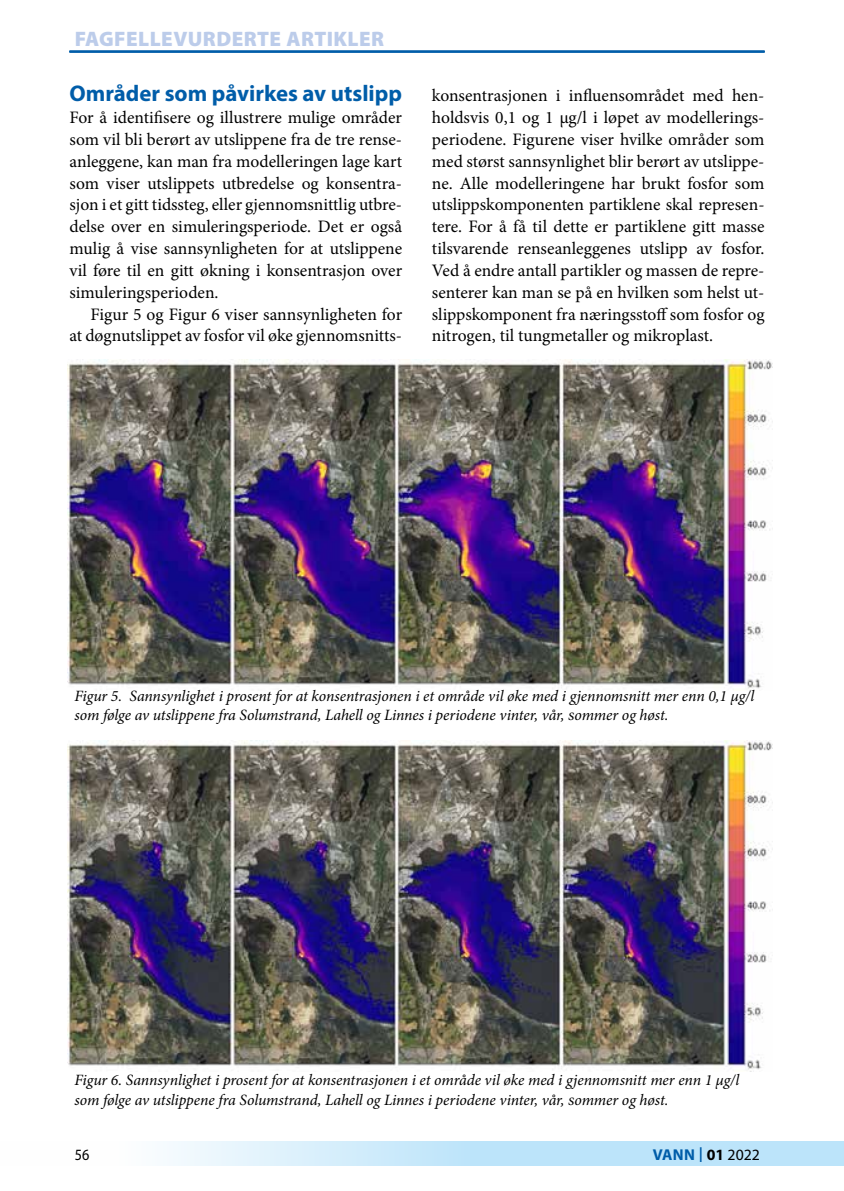
<style>
.page{position:relative;width:844px;height:1191px;background:#fff}
.page>*{position:absolute;margin:0;border:0;box-sizing:border-box;transform-origin:0 0}
.t1{font:700 22.75px "Myriad Pro";color:#005da9}
.t2{font:900 21px "Myriad Pro";letter-spacing:.02em;color:#bcccea}
.t3{font:17.5px/21.9px "Minion Pro";color:#000;text-align:justify}
.t4{font:italic 15.75px/19.2px "Minion Pro";letter-spacing:-.005em;color:#000}
.t5{font:700 15.75px "Myriad Pro";letter-spacing:.01em;color:#005da9}
.t6{font:15.75px "Myriad Pro";color:#000;scale:.9 1}
.s1{font-weight:400;font-size:21.88px}
.s2{color:#000}
.s3{font-weight:400;color:#000}
</style>
<div class="page">
<svg style="left:169px;top:1141px;width:674px;height:25px;background:#c8e8fa"></svg>
<hr style="left:69px;top:51px;width:695px;height:1px;background:#005da9">
<img style="left:68px;top:360px;width:704px;height:329px">
<img style="left:68px;top:740px;width:704px;height:330px">
<p class="t2" style="left:75px;top:24px;width:311px">FAGFELLEVURDERTE ARTIKLER</p>
<h1 class="t1" style="left:69px;top:79px;width:334px">Områder som påvirkes av utslipp</h1>
<p class="t3" style="left:69px;top:107px;width:334px">For å identifisere og illustrere mulige områder som vil bli berørt av utslippene fra de tre rense&shy;anleggene, kan man fra modelleringen lage kart som viser utslippets utbredelse og konsentra&shy;sjon i et gitt tidssteg, eller gjennomsnittlig utbre&shy;delse over en simuleringsperiode. Det er også mulig å vise sannsynligheten for at utslippene vil føre til en gitt økning i konsentrasjon over simuleringsperioden.</p>
<p class="t3" style="left:69px;top:303px;width:334px;text-align:right">Figur 5 og Figur 6 viser sannsynligheten for<br>at døgnutslippet av fosfor vil øke gjennomsnitts-</p>
<p class="t3" style="left:432px;top:85px;width:334px">konsentrasjonen i influensområdet med hen&shy;holdsvis 0,1 og 1 µg/l i løpet av modellerings&shy;periodene. Figurene viser hvilke områder som med størst sannsynlighet blir berørt av utslippe&shy;ne. Alle modelleringene har brukt fosfor som utslippskomponenten partiklene skal represen&shy;tere. For å få til dette er partiklene gitt masse tilsvarende renseanleggenes utslipp av fosfor.<br>Ved å endre antall partikler og massen de repre&shy;senterer kan man se på en hvilken som helst ut&shy;slippskomponent fra næringsstoff som fosfor og nitrogen, til tungmetaller og mikroplast.</p>
<p class="t4" style="left:74px;top:686px;width:681px">Figur 5. Sannsynlighet i prosent for at konsentrasjonen i et område vil øke med i gjennomsnitt mer enn 0,1 µg/l som følge av utslippene fra Solumstrand, Lahell og Linnes i periodene vinter, vår, Sommer og høst.</p>
<p class="t4" style="left:74px;top:1070px;width:666px">Figur 6. Sannsynlighet i prosent for at konsentrasjonen i et område vil øke med i gjennomsnitt mer enn 1 µg/l som følge av utslippene fra Solumstrand, Lahell og Linnes i periodene vinter, vår, Sommer og høst.</p>
<p class="t6" style="left:75px;top:1145px;width:18px">56</p>
<p class="t5" style="left:652px;top:1144px;width:109px">VANN <span class="s1">I</span> <span class="s2">01</span> <span class="s3">2022</span></p>
</div>
